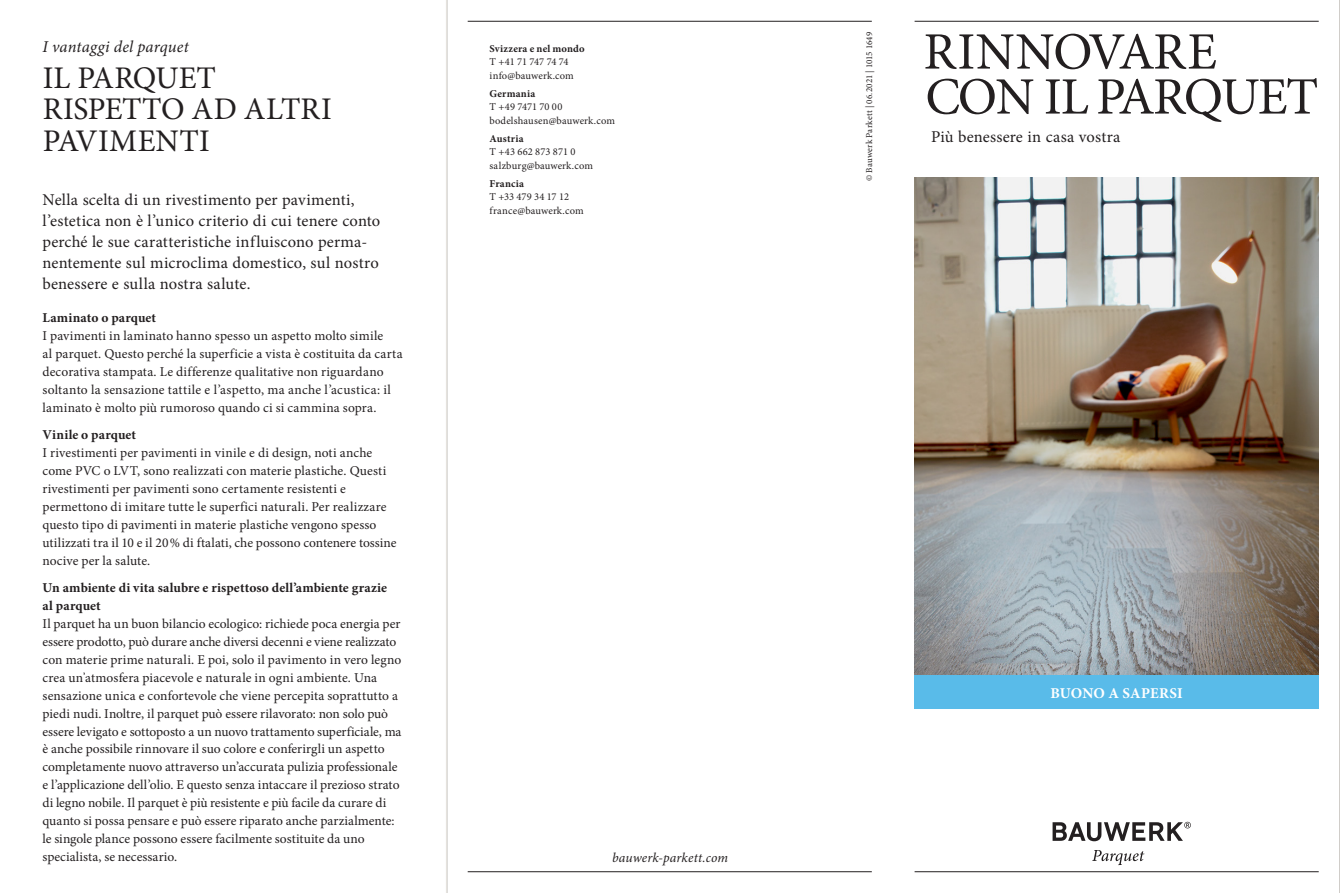
<style>
.page{position:relative;width:1340px;height:893px;background:#fff}
.page>*{position:absolute;margin:0;border:0;box-sizing:border-box;transform-origin:0 0}
.t1{font:52.5px/45px "Minion Pro";letter-spacing:-.03em;color:#231f20}
.t2{font:31.5px/31.5px "Minion Pro";letter-spacing:.005em;color:#231f20}
.t3{font:16.5px/21px "Minion Pro";letter-spacing:.01em;color:#231f20}
.t4{font:italic 16.5px "Minion Pro";letter-spacing:.01em;color:#231f20}
.t5{font:700 15px "Minion Pro";letter-spacing:.005em;color:#fff}
.t6{font:13.5px/18px "Minion Pro";letter-spacing:.005em;color:#231f20}
.t7{font:700 13.5px/18px "Minion Pro";letter-spacing:.005em;color:#231f20}
.t8{font:italic 13.5px "Minion Pro";letter-spacing:.01em;color:#231f20}
.t9{font:10.5px/13.5px "Minion Pro";letter-spacing:.01em;color:#231f20}
.t10{font:700 10.5px "Minion Pro";letter-spacing:.02em;color:#231f20}
.t11{font:9px "Minion Pro";letter-spacing:.015em;color:#231f20}
</style>
<div class="page">
<hr style="left:914px;top:871px;width:404px;height:1px;background:#231f20">
<hr style="left:914px;top:21px;width:404px;height:1px;background:#231f20">
<img style="left:914px;top:178px;width:404px;height:498px">
<hr style="left:467px;top:871px;width:404px;height:1px;background:#231f20">
<hr style="left:467px;top:21px;width:404px;height:1px;background:#231f20">
<hr style="left:446px;top:0;width:1px;height:893px;background:#e5e2dd">
<hr style="left:1339px;top:0;width:1px;height:893px;background:#e5e2dd">
<div style="left:914px;top:676px;width:404px;height:33px;background:#59bbe9"></div>
<svg style="left:1052px;top:822px;width:138px;height:19px"></svg>
<svg style="left:1092px;top:850px;width:52px;height:15px"></svg>
<p class="t4" style="left:43px;top:35px;width:148px">I vantaggi del parquet</p>
<h2 class="t2" style="left:43px;top:62px;width:291px">IL PARQUET<br>RISPETTO AD ALTRI<br>PAVIMENTI</h2>
<p class="t3" style="left:43px;top:189px;width:339px">Nella scelta di un rivestimento per pavimenti, l’estetica non è l’unico criterio di cui tenere conto perché le sue caratteristiche influiscono perma&shy;nentemente sul microclima domestico, sul nostro benessere e sulla nostra salute.</p>
<p class="t7" style="left:43px;top:308px;width:115px">Laminato o parquet</p>
<p class="t6" style="left:43px;top:326px;width:361px">I pavimenti in laminato hanno spesso un aspetto molto simile<br>al parquet. Questo perché la superficie a vista è costituita da carta decorativa stampata. Le differenze qualitative non riguardano soltanto la sensazione tattile e l’aspetto, ma anche l’acustica: il laminato è molto più rumoroso quando ci si cammina sopra.</p>
<p class="t7" style="left:43px;top:425px;width:95px">Vinile o parquet</p>
<p class="t6" style="left:43px;top:443px;width:355px">I rivestimenti per pavimenti in vinile e di design, noti anche come PVC o LVT, sono realizzati con materie plastiche. Questi rivestimenti per pavimenti sono certamente resistenti e permettono di imitare tutte le superfici naturali. Per realizzare questo tipo di pavimenti in materie plastiche vengono spesso utilizzati tra il 10 e il 20% di ftalati, che possono contenere tossine nocive per la salute.</p>
<p class="t7" style="left:43px;top:578px;width:346px">Un ambiente di vita salubre e rispettoso dell’ambiente grazie al parquet</p>
<p class="t6" style="left:43px;top:614px;width:360px">Il parquet ha un buon bilancio ecologico: richiede poca energia per essere prodotto, può durare anche diversi decenni e viene realizzato con materie prime naturali. E poi, solo il pavimento in vero legno crea un’atmosfera piacevole e naturale in ogni ambiente. Una sensazione unica e confortevole che viene percepita soprattutto a piedi nudi. Inoltre, il parquet può essere rilavorato: non solo può essere levigato e sottoposto a un nuovo trattamento superficiale, ma è anche possibile rinnovare il suo colore e conferirgli un aspetto completamente nuovo attraverso un’accurata pulizia professionale e l’applicazione dell’olio. E questo senza intaccare il prezioso strato di legno nobile. Il parquet è più resistente e più facile da curare di quanto si possa pensare e può essere riparato anche parzialmente: le singole plance possono essere facilmente sostituite da uno specialista, se necessario.</p>
<p class="t10" style="left:489px;top:41px;width:96px">Svizzera e nel mondo</p>
<p class="t9" style="left:489px;top:55px;width:86px">T +41 71 747 74 74 info@bauwerk.com</p>
<p class="t10" style="left:489px;top:86px;width:47px">Germania</p>
<p class="t9" style="left:489px;top:100px;width:127px">T +49 7471 70 00 bodelshausen@bauwerk.com</p>
<p class="t10" style="left:489px;top:131px;width:36px">Austria</p>
<p class="t9" style="left:489px;top:145px;width:105px">T +43 662 873 871 0 salzburg@bauwerk.com</p>
<p class="t10" style="left:489px;top:176px;width:36px">Francia</p>
<p class="t9" style="left:489px;top:190px;width:96px">T +33 479 34 17 12 france@bauwerk.com</p>
<p class="t8" style="left:612px;top:848px;width:118px">bauwerk-parkett.com</p>
<p class="t11" style="left:863px;top:181px;width:151px;rotate:-90deg">© Bauwerk Parkett | 06.2021 | 1015 1649</p>
<h1 class="t1" style="left:923px;top:30px;width:396px">RINNOVARE<br>CON IL PARQUET</h1>
<p class="t3" style="left:931px;top:126px;width:191px">Più benessere in casa vostra</p>
<p class="t5" style="left:1050px;top:682px;width:134px">BUONO A SAPERSI</p>
</div>
